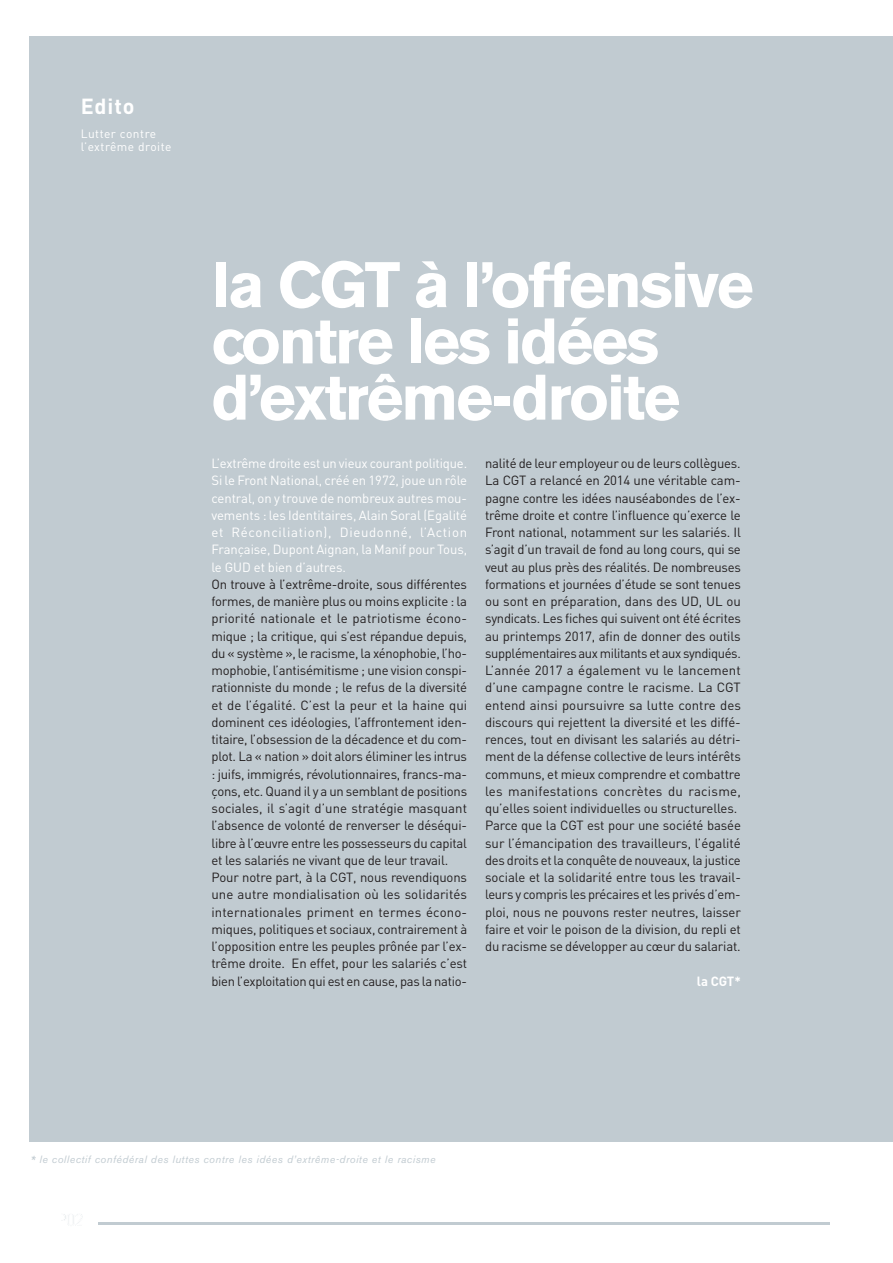
<style>
.page{position:relative;width:893px;height:1263px;background:#fff}
.page>*{position:absolute;margin:0;border:0;box-sizing:border-box;transform-origin:0 0}
.t1{font:700 63.6px/56.2px "Akzidenz Grotesk BE";letter-spacing:-.035em;color:#fff}
.t2{font:700 21.6px "DIN";letter-spacing:.04em;color:#fff}
.t3{font:13.2px/17.2px "DIN";letter-spacing:-.015em;color:#231f20}
.t4{font:13.2px/17.2px "DIN";letter-spacing:-.005em;color:#fff;text-align:justify}
.t5{font:700 13.2px "DIN";color:#fff}
.t6{font:12px/12.6px "DIN";letter-spacing:.04em;color:#fff}
.t7{font:italic 10.5px "Akzidenz Grotesk BE";letter-spacing:.05em;color:#c1cbd1}
.s1{font-size:14.25px}
</style>
<div class="page">
<div style="left:30px;top:36px;width:863px;height:1106px;background:#c1cbd1"></div>
<hr style="left:98px;top:1222px;width:732px;height:3px;background:#c1cbd1">
<h2 class="t2" style="left:81px;top:92px;width:55px">Edito</h2>
<p class="t6" style="left:81px;top:127px;width:92px">Lutter contre l’extrême droite</p>
<h1 class="t1" style="left:211px;top:257px;width:544px">la CGT à l’offensive contre les idées d’extrême-droite</h1>
<p class="t4" style="left:211px;top:454px;width:257px">L’extrême droite est un vieux courant politique.<br>Si le Front National, créé en 1972, joue un rôle central, on y trouve de nombreux autres mou&shy;vements : les Identitaires, Alain Soral (Egalité et Réconciliation), Dieudonné, l’Action Française, Dupont Aignan, la Manif pour Tous, le GUD et bien d’autres.</p>
<p class="t3" style="left:211px;top:575px;width:257px">On trouve à l’extrême-droite, sous différentes formes, de manière plus ou moins explicite : la priorité nationale et le patriotisme écono&shy;mique ; la critique, qui s’est répandue depuis, du « système », le racisme, la xénophobie, l’ho&shy;mophobie, l’antisémitisme ; une vision conspi&shy;rationniste du monde ; le refus de la diversité et de l’égalité. C’est la peur et la haine qui dominent ces idéologies, l’affrontement iden&shy;titaire, l’obsession de la décadence et du com&shy;plot. La « nation » doit alors éliminer les intrus : juifs, immigrés, révolutionnaires, francs-ma&shy;çons, etc. Quand il y a un semblant de positions sociales, il s’agit d’une stratégie masquant l’absence de volonté de renverser le déséqui&shy;libre à l’œuvre entre les possesseurs du capital et les salariés ne vivant que de leur travail.<br>Pour notre part, à la CGT, nous revendiquons une autre mondialisation où les solidarités internationales priment en termes écono&shy;miques, politiques et sociaux, contrairement à l’opposition entre les peuples prônée par l’ex&shy;trême droite. En effet, pour les salariés c’est bien l’exploitation qui est en cause, pas la natio-</p>
<p class="t3" style="left:485px;top:454px;width:257px">nalité de leur employeur ou de leurs collègues.<br>La CGT a relancé en 2014 une véritable cam&shy;pagne contre les idées nauséabondes de l’ex&shy;trême droite et contre l’influence qu’exerce le Front national, notamment sur les salariés. Il s’agit d’un travail de fond au long cours, qui se veut au plus près des réalités. De nombreuses formations et journées d’étude se sont tenues ou sont en préparation, dans des UD, UL ou syndicats. Les fiches qui suivent ont été écrites au printemps 2017, afin de donner des outils supplémentaires aux militants et aux syndiqués.<br>L’année 2017 a également vu le lancement d’une campagne contre le racisme. La CGT entend ainsi poursuivre sa lutte contre des discours qui rejettent la diversité et les diffé&shy;rences, tout en divisant les salariés au détri&shy;ment de la défense collective de leurs intérêts communs, et mieux comprendre et combattre les manifestations concrètes du racisme, qu’elles soient individuelles ou structurelles.<br>Parce que la CGT est pour une société basée sur l’émancipation des travailleurs, l’égalité des droits et la conquête de nouveaux, la justice sociale et la solidarité entre tous les travail&shy;leurs y compris les précaires et les privés d’em&shy;ploi, nous ne pouvons rester neutres, laisser faire et voir le poison de la division, du repli et du racisme se développer au cœur du salariat.</p>
<p class="t5" style="left:697px;top:972px;width:46px">la CGT*</p>
<p class="t7" style="left:30px;top:1153px;width:407px"><span class="s1">*</span> le collectif confédéral des luttes contre les idées d’extrême-droite et le racisme</p>
</div>
